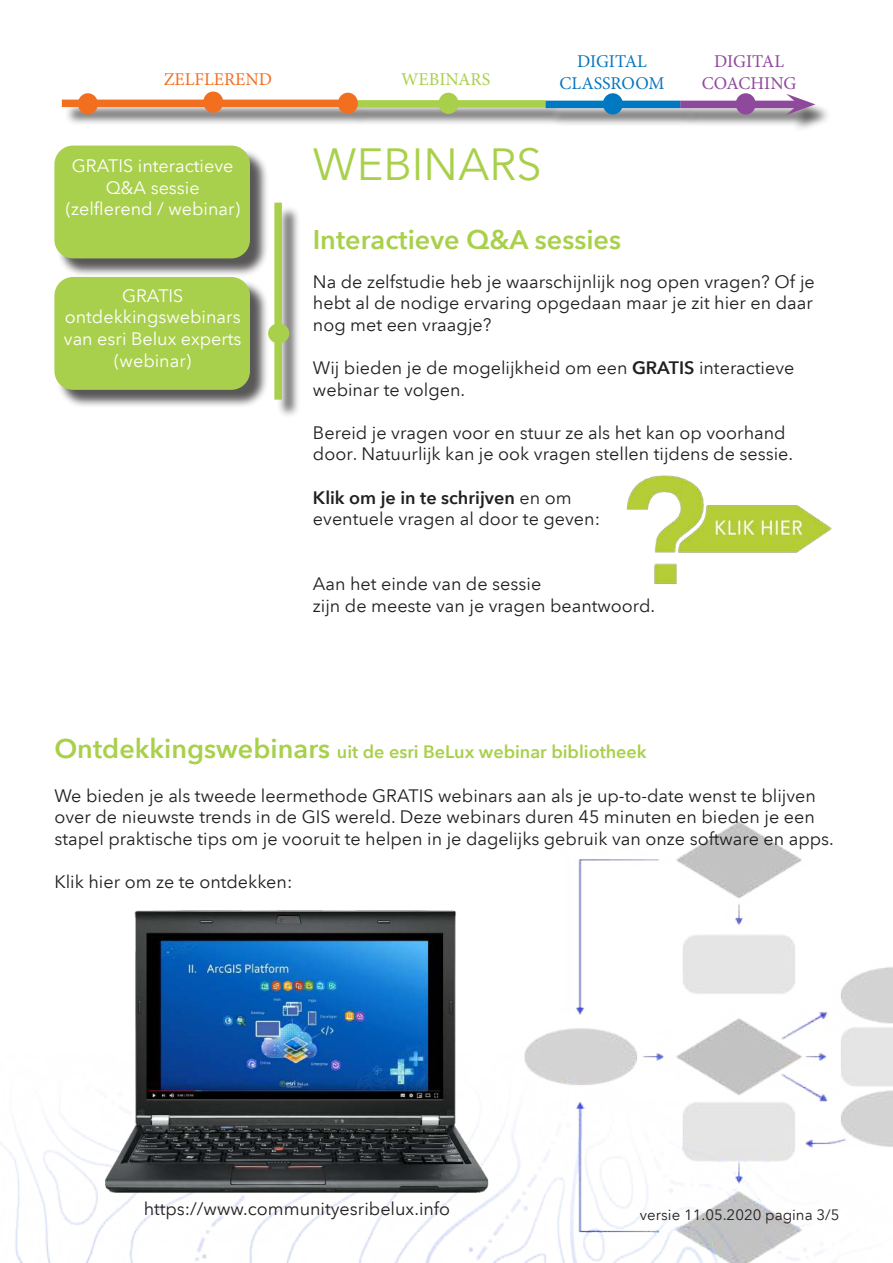
<style>
.page{position:relative;width:893px;height:1263px;background:#fff}
.page>*{position:absolute;margin:0;border:0;box-sizing:border-box;transform-origin:0 0}
.t1{font:45px "Avenir Next LT Pro";color:#a9d04b}
.t2{font:600 27px "Avenir Next LT Pro";color:#a9d04b}
.t3{font:18px/21.6px "Avenir Next LT Pro";color:#221f1f}
.t4{font:18px/21.6px "Avenir Next LT Pro";color:#fff;text-align:center}
.t5{font:600 18px "Avenir Next LT Pro";color:#a9d04b}
.t6{font:18px/21.6px "Minion Pro";color:#0a77bd;text-align:center}
.t7{font:18px/21.6px "Minion Pro";color:#8f499c;text-align:center}
.t8{font:18px "Minion Pro";color:#f36f22}
.t9{font:18px "Minion Pro";color:#a9d04d}
.t10{font:15px "Avenir Next LT Pro";color:#221f1f}
.s1{font-weight:600}
.s2{font-size:27px}
</style>
<div class="page">
<img style="left:0;top:821px;width:893px;height:442px">
<div style="left:57px;top:148px;width:212px;height:129px;background:#221f1f;opacity:.75"></div>
<div style="left:55px;top:146px;width:194px;height:112px;background:#a9d04d;border-radius:18px"></div>
<div style="left:54px;top:146px;width:196px;height:112px;border:2px solid #a9d04d;border-radius:18px"></div>
<div style="left:57px;top:279px;width:212px;height:129px;background:#221f1f;opacity:.75"></div>
<div style="left:55px;top:278px;width:194px;height:111px;background:#a9d04d;border-radius:18px"></div>
<div style="left:54px;top:277px;width:196px;height:113px;border:2px solid #a9d04d;border-radius:18px"></div>
<div style="left:277px;top:205px;width:23px;height:213px;background:#221f1f;opacity:.75"></div>
<div style="left:274px;top:203px;width:8px;height:197px;background:#a9d04b"></div>
<div style="left:268px;top:323px;width:21px;height:20px;background:#a9d04b;border-radius:50%"></div>
<img style="left:626px;top:475px;width:206px;height:109px">
<img style="left:78px;top:898px;width:438px;height:303px">
<div style="left:64px;top:102px;width:304px;height:24px;background:#221f1f;opacity:.75"></div>
<div style="left:62px;top:100px;width:288px;height:7px;background:#f36f20"></div>
<div style="left:351px;top:102px;width:213px;height:24px;background:#221f1f;opacity:.75"></div>
<div style="left:349px;top:100px;width:196px;height:8px;background:#a9d04b"></div>
<div style="left:548px;top:103px;width:151px;height:24px;background:#221f1f;opacity:.75"></div>
<div style="left:545px;top:101px;width:135px;height:7px;background:#0079c2"></div>
<div style="left:683px;top:97px;width:150px;height:36px;background:#221f1f;opacity:.75"></div>
<div style="left:680px;top:101px;width:118px;height:7px;background:#8f499c"></div>
<svg style="left:786px;top:94px;width:29px;height:21px"></svg>
<div style="left:736px;top:93px;width:20px;height:22px;background:#8f499c;border-radius:50%"></div>
<div style="left:603px;top:93px;width:20px;height:22px;background:#0079c2;border-radius:50%"></div>
<div style="left:438px;top:93px;width:20px;height:21px;background:#a9d04b;border-radius:50%"></div>
<div style="left:338px;top:93px;width:20px;height:21px;background:#f36f20;border-radius:50%"></div>
<div style="left:203px;top:92px;width:20px;height:21px;background:#f36f20;border-radius:50%"></div>
<div style="left:78px;top:93px;width:20px;height:22px;background:#f36f20;border-radius:50%"></div>
<p class="t8" style="left:164px;top:68px;width:110px">ZELFLEREND</p>
<p class="t9" style="left:401px;top:68px;width:91px">WEBINARS</p>
<p class="t6" style="left:559px;top:50px;width:107px">DIGITAL<br>CLASSROOM</p>
<p class="t7" style="left:702px;top:50px;width:96px">DIGITAL<br>COACHING</p>
<p class="t4" style="left:66px;top:157px;width:176px">GRATIS interactieve<br>Q&amp;A sessie (zelflerend / webinar)</p>
<h1 class="t1" style="left:313px;top:137px;width:230px">WEBINARS</h1>
<p class="t4" style="left:64px;top:286px;width:179px">GRATIS ontdekkingswebinars van esri Belux experts (webinar)</p>
<h2 class="t2" style="left:313px;top:228px;width:310px">Interactieve Q&amp;A sessies</h2>
<p class="t3" style="left:313px;top:271px;width:503px;text-align:justify">Na de zelfstudie heb je waarschijnlijk nog open vragen? Of je hebt al de nodige ervaring opgedaan maar je zit hier en daar nog met een vraagje?</p>
<p class="t3" style="left:313px;top:357px;width:483px">Wij bieden je de mogelijkheid om een <span class="s1">GRATIS</span> interactieve webinar te volgen.</p>
<p class="t3" style="left:313px;top:422px;width:482px">Bereid je vragen voor en stuur ze als het kan op voorhand door. Natuurlijk kan je ook vragen stellen tijdens de sessie.</p>
<p class="t3" style="left:313px;top:487px;width:289px"><span class="s1">Klik om je in te schrijven</span> en om eventuele vragen al door te geven:</p>
<p class="t3" style="left:313px;top:573px;width:344px">Aan het einde van de sessie<br>zijn de meeste van je vragen beantwoord.</p>
<p class="t5" style="left:54px;top:744px;width:594px"><span class="s2">Ontdekkingswebinars</span> uit de esri BeLux webinar bibliotheek</p>
<p class="t3" style="left:54px;top:784px;width:781px">We bieden je als tweede leermethode GRATIS webinars aan als je up-to-date wenst te blijven over de nieuwste trends in de GIS wereld. Deze webinars duren 45 minuten en bieden je een stapel praktische tips om je vooruit te helpen in je dagelijks gebruik van onze software en apps.</p>
<p class="t3" style="left:54px;top:871px;width:240px">Klik hier om ze te ontdekken:</p>
<p class="t3" style="left:144px;top:1198px;width:308px">https://www.communityesribelux.info</p>
<p class="t10" style="left:640px;top:1206px;width:201px">versie 11.05.2020 pagina 3/5</p>
</div>
